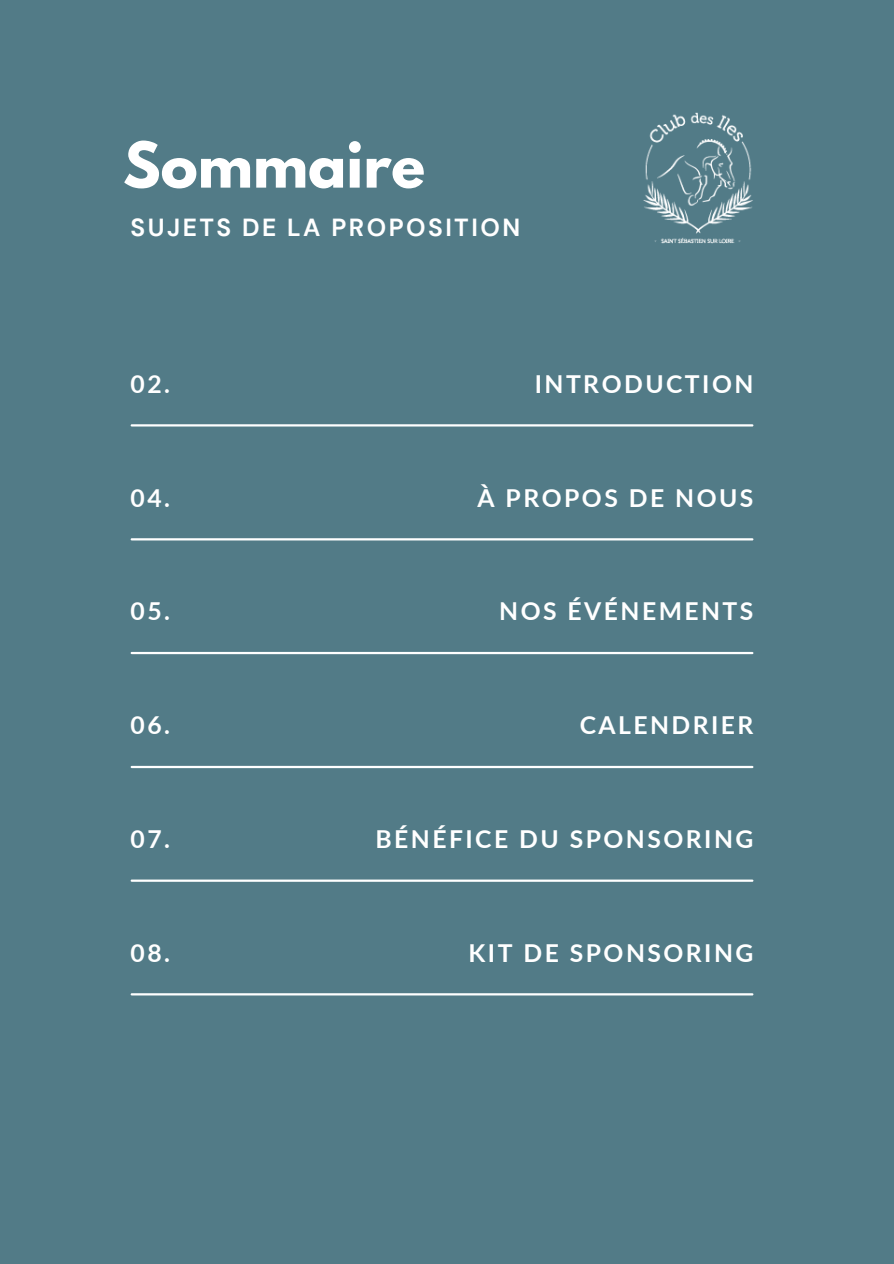
<style>
.page{position:relative;width:894px;height:1264px;background:#fff}
.page>*{position:absolute;margin:0;border:0;box-sizing:border-box;transform-origin:0 0}
.t1{font:700 56.1px "League Spartan";color:#fff}
.t2{font:700 24.75px "Lato";letter-spacing:.1em;color:#fff}
.t3{font:700 24.75px "DM Sans";letter-spacing:.1em;color:#fff}
</style>
<div class="page">
<div style="left:0;top:0;width:893px;height:1263px;background:#527b87"></div>
<hr style="left:132px;top:424px;width:620px;height:2px;background:#fff">
<hr style="left:132px;top:652px;width:620px;height:2px;background:#fff">
<hr style="left:132px;top:993px;width:620px;height:2px;background:#fff">
<hr style="left:132px;top:538px;width:620px;height:2px;background:#fff">
<hr style="left:132px;top:879px;width:620px;height:2px;background:#fff">
<hr style="left:132px;top:765px;width:620px;height:3px;background:#fff">
<img style="left:643px;top:112px;width:110px;height:131px">
<h1 class="t1" style="left:123px;top:137px;width:303px">Sommaire</h1>
<p class="t3" style="left:130px;top:212px;width:391px">SUJETS DE LA PROPOSITION</p>
<p class="t2" style="left:130px;top:368px;width:41px">02.</p>
<p class="t2" style="left:534px;top:368px;width:220px">INTRODUCTION</p>
<p class="t2" style="left:130px;top:482px;width:41px">04.</p>
<p class="t2" style="left:477px;top:482px;width:277px">À PROPOS DE NOUS</p>
<p class="t2" style="left:130px;top:595px;width:41px">05.</p>
<p class="t2" style="left:499px;top:595px;width:256px">NOS ÉVÉNEMENTS</p>
<p class="t2" style="left:130px;top:709px;width:41px">06.</p>
<p class="t2" style="left:579px;top:709px;width:175px">CALENDRIER</p>
<p class="t2" style="left:130px;top:823px;width:41px">07.</p>
<p class="t2" style="left:375px;top:823px;width:379px">BÉNÉFICE DU SPONSORING</p>
<p class="t2" style="left:130px;top:937px;width:41px">08.</p>
<p class="t2" style="left:468px;top:937px;width:286px">KIT DE SPONSORING</p>
</div>
